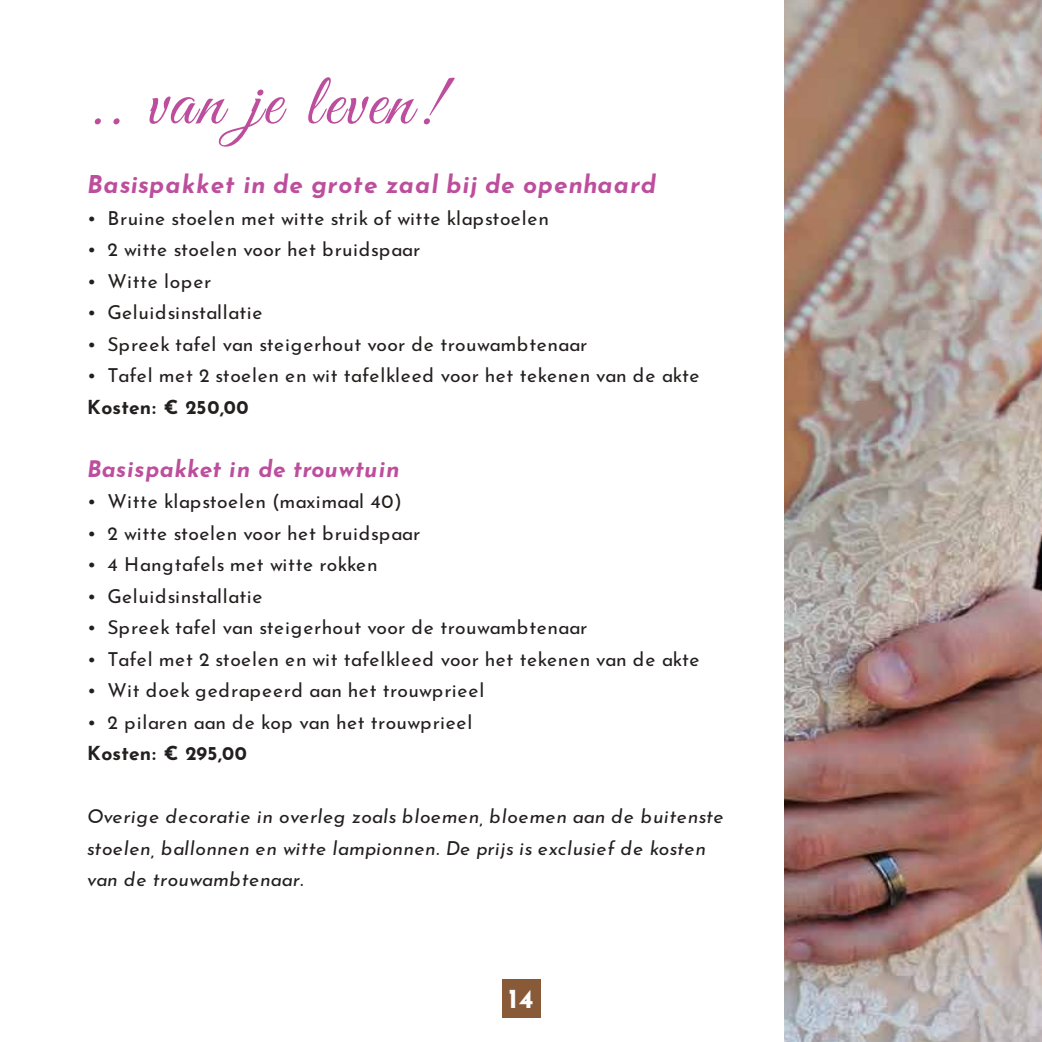
<style>
.page{position:relative;width:1042px;height:1042px;background:#fff}
.page>*{position:absolute;margin:0;border:0;box-sizing:border-box;transform-origin:0 0}
.t1{font:73.67px "Great Vibes";letter-spacing:.04em;color:#bd4e9d}
.t2{font:700 26.95px "Josefin Sans";color:#fff}
.t3{font:italic 700 24.5px "Josefin Sans";letter-spacing:.035em;color:#bd4e9d}
.t4{font:italic 700 22.75px "Josefin Sans";letter-spacing:.015em;color:#bd4e9d}
.t5{font:19.25px "Josefin Sans";letter-spacing:.025em;color:#221f1e}
.t6{font:italic 19.25px/31.5px "Josefin Sans";letter-spacing:.02em;color:#221f1e}
.t7{font:700 19.25px "Josefin Sans";letter-spacing:.015em;color:#221f1e}
</style>
<div class="page">
<div style="left:502px;top:979px;width:38px;height:38px;background:#895a38"></div>
<img style="left:785px;top:0;width:257px;height:1042px">
<h1 class="t1" style="left:87px;top:61px;width:355px">.. van je leven!</h1>
<p class="t3" style="left:87px;top:164px;width:570px">Basispakket in de grote zaal bij de openhaard</p>
<p class="t5" style="left:87px;top:202px;width:463px">• Bruine stoelen met witte strik of witte klapstoelen</p>
<p class="t5" style="left:87px;top:234px;width:335px">• 2 witte stoelen voor het bruidspaar</p>
<p class="t5" style="left:87px;top:265px;width:126px">• Witte loper</p>
<p class="t5" style="left:87px;top:297px;width:177px">• Geluidsinstallatie</p>
<p class="t5" style="left:87px;top:328px;width:502px">• Spreek tafel van steigerhout voor de trouwambtenaar</p>
<p class="t5" style="left:87px;top:360px;width:614px">• Tafel met 2 stoelen en wit tafelkleed voor het tekenen van de akte</p>
<p class="t7" style="left:87px;top:390px;width:163px">Kosten: € 250,00</p>
<p class="t4" style="left:87px;top:449px;width:314px">Basispakket in de trouwtuin</p>
<p class="t5" style="left:87px;top:486px;width:316px">• Witte klapstoelen (maximaal 40)</p>
<p class="t5" style="left:87px;top:517px;width:335px">• 2 witte stoelen voor het bruidspaar</p>
<p class="t5" style="left:87px;top:549px;width:292px">• 4 Hangtafels met witte rokken</p>
<p class="t5" style="left:87px;top:580px;width:177px">• Geluidsinstallatie</p>
<p class="t5" style="left:87px;top:612px;width:502px">• Spreek tafel van steigerhout voor de trouwambtenaar</p>
<p class="t5" style="left:87px;top:643px;width:614px">• Tafel met 2 stoelen en wit tafelkleed voor het tekenen van de akte</p>
<p class="t5" style="left:87px;top:675px;width:398px">• Wit doek gedrapeerd aan het trouwprieel</p>
<p class="t5" style="left:87px;top:706px;width:387px">• 2 pilaren aan de kop van het trouwprieel</p>
<p class="t7" style="left:87px;top:736px;width:161px">Kosten: € 295,00</p>
<p class="t6" style="left:87px;top:799px;width:638px">Overige decoratie in overleg zoals bloemen, bloemen aan de buitenste stoelen, ballonnen en witte lampionnen. De prijs is exclusief de kosten van de trouwambtenaar.</p>
<h2 class="t2" style="left:508px;top:974px;width:27px">14</h2>
</div>
